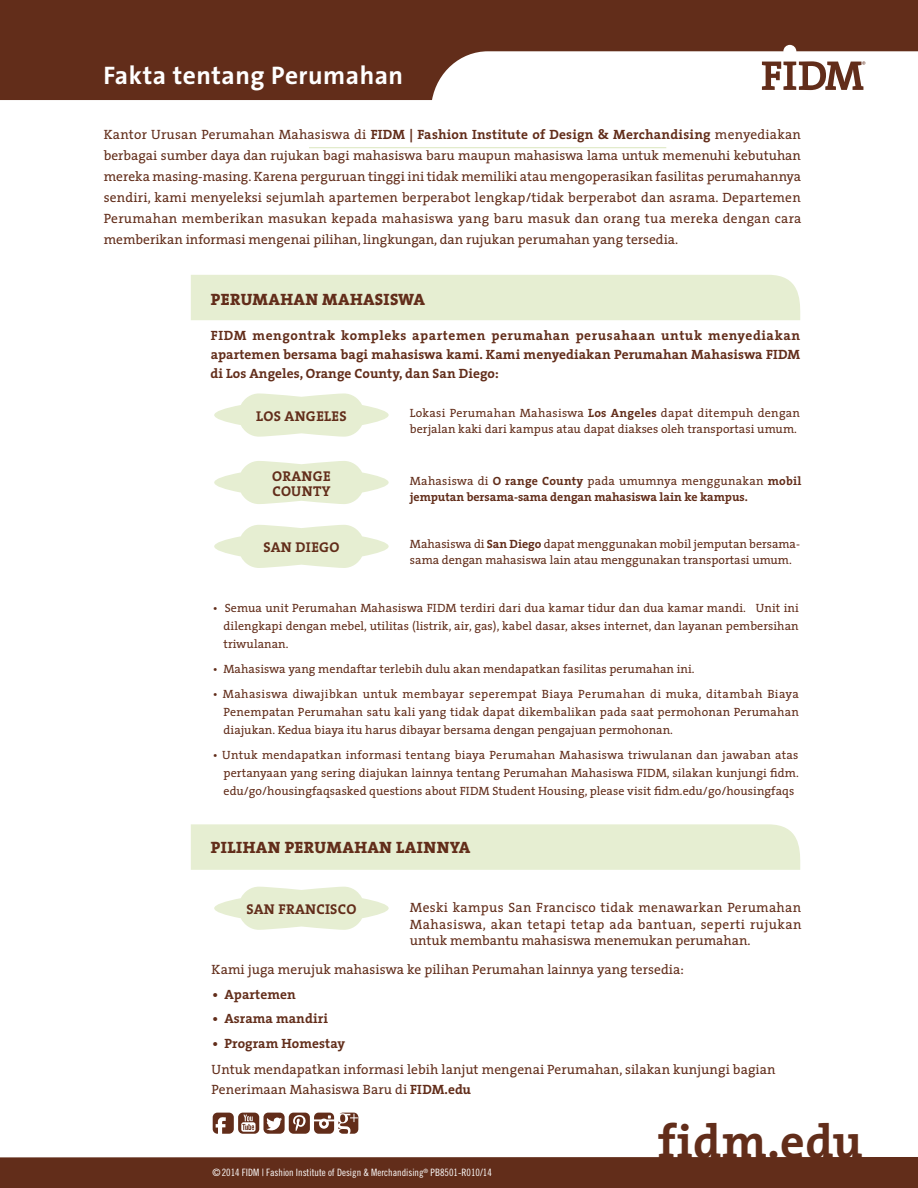
<style>
.page{position:relative;width:918px;height:1188px;background:#fff}
.page>*{position:absolute;margin:0;border:0;box-sizing:border-box;transform-origin:0 0}
.t1{font:700 48px "The Serif";letter-spacing:.01em;color:#622d1a}
.t2{font:700 25.5px "The Sans";letter-spacing:.02em;color:#fff}
.t3{font:16.5px "The Serif Extra Bold Caps";letter-spacing:.02em;color:#622d1a}
.t4{font:800 16.5px "The Serif";letter-spacing:.02em;color:#622d1a}
.t5{font:14.25px/15px "The Serif Bold Caps";letter-spacing:.02em;color:#622d1a}
.t6{font:13.5px/21px "The Serif";letter-spacing:.005em;color:#622d1a;text-align:justify}
.t7{font:700 13.5px/18.8px "The Serif";letter-spacing:.005em;color:#622d1a;text-align:justify}
.t8{font:12px/18px "The Serif";letter-spacing:.005em;color:#622d1a;text-align:justify}
.t9{font:700 12px/16.5px "The Serif";letter-spacing:-.005em;color:#622d1a}
.t10{font:10.2px "Trade Gothic Cond Eighteen";color:#fff}
.t11{font:300 7.5px "The Sans";color:#622d1a}
.s1{font-weight:700}
.s2{font-weight:400}
</style>
<div class="page">
<svg style="left:0;top:0;width:918px;height:100px;fill:#622d1a"></svg>
<div style="left:0;top:1157px;width:918px;height:31px;background:#622d1a"></div>
<div style="left:238px;top:1113px;width:21px;height:21px;background:#622d1a;border-radius:5px"></div>
<svg style="left:241px;top:1115px;width:15px;height:17px"></svg>
<div style="left:289px;top:1113px;width:21px;height:21px;background:#622d1a;border-radius:5px"></div>
<svg style="left:293px;top:1115px;width:13px;height:16px"></svg>
<svg style="left:213px;top:1113px;width:21px;height:21px"></svg>
<svg style="left:264px;top:1113px;width:21px;height:21px"></svg>
<svg style="left:314px;top:1113px;width:44px;height:21px"></svg>
<svg style="left:762px;top:61px;width:101px;height:29px"></svg>
<div style="left:783px;top:45px;width:13px;height:13px;background:#fff;border-radius:50%"></div>
<div style="left:191px;top:275px;width:609px;height:45px;background:#e6eed2"></div>
<div style="left:191px;top:824px;width:609px;height:46px;background:#e6eed2"></div>
<hr style="left:309px;top:147px;width:357px;height:1px;background:#dee9c5">
<svg style="left:214px;top:461px;width:175px;height:43px"></svg>
<svg style="left:214px;top:393px;width:175px;height:44px"></svg>
<svg style="left:214px;top:525px;width:175px;height:43px"></svg>
<svg style="left:214px;top:887px;width:175px;height:43px"></svg>
<p class="t2" style="left:103px;top:54px;width:301px">Fakta tentang Perumahan</p>
<p class="t6" style="left:104px;top:124px;width:699px">Kantor Urusan Perumahan Mahasiswa di <span class="s1">FIDM | Fashion Institute of Design &amp; Merchandising</span> menyediakan berbagai sumber daya dan rujukan bagi mahasiswa baru maupun mahasiswa lama untuk memenuhi kebutuhan mereka masing-masing. Karena perguruan tinggi ini tidak memiliki atau mengoperasikan fasilitas perumahannya sendiri, kami menyeleksi sejumlah apartemen berperabot lengkap/tidak berperabot dan asrama. Departemen Perumahan memberikan masukan kepada mahasiswa yang baru masuk dan orang tua mereka dengan cara memberikan informasi mengenai pilihan, lingkungan, dan rujukan perumahan yang tersedia.</p>
<p class="t4" style="left:211px;top:285px;width:216px">PERUMAHAN MAHASISWA</p>
<p class="t7" style="left:211px;top:326px;width:591px">FIDM mengontrak kompleks apartemen perumahan perusahaan untuk menyediakan apartemen bersama bagi mahasiswa kami. Kami menyediakan Perumahan Mahasiswa FIDM di Los Angeles, Orange County, dan San Diego:</p>
<p class="t5" style="left:256px;top:408px;width:92px">LOS ANGELES</p>
<p class="t5" style="left:272px;top:468px;width:60px">ORANGE<br>COUNTY</p>
<p class="t5" style="left:263px;top:539px;width:77px">SAN DIEGO</p>
<p class="t8" style="left:410px;top:404px;width:392px;line-height:16.5px">Lokasi Perumahan Mahasiswa <span class="s1">Los Angeles</span> dapat ditempuh dengan berjalan kaki dari kampus atau dapat diakses oleh transportasi umum.</p>
<p class="t9" style="left:410px;top:472px;width:393px"><span class="s2">Mahasiswa di</span> O range County <span class="s2">pada umumnya menggunakan</span> mobil jemputan bersama-sama dengan mahasiswa lain ke kampus.</p>
<p class="t8" style="left:410px;top:535px;width:392px;line-height:16.5px">Mahasiswa di <span class="s1">San Diego</span> dapat menggunakan mobil jemputan bersama&shy;sama dengan mahasiswa lain atau menggunakan transportasi umum.</p>
<p class="t8" style="left:224px;top:599px;width:577px;text-indent:-11px">• Semua unit Perumahan Mahasiswa FIDM terdiri dari dua kamar tidur dan dua kamar mandi. Unit ini dilengkapi dengan mebel, utilitas (listrik, air, gas), kabel dasar, akses internet, dan layanan pembersihan triwulanan.</p>
<p class="t8" style="left:213px;top:660px;width:483px">• Mahasiswa yang mendaftar terlebih dulu akan mendapatkan fasilitas perumahan ini.</p>
<p class="t8" style="left:224px;top:684px;width:577px;text-indent:-11px">• Mahasiswa diwajibkan untuk membayar seperempat Biaya Perumahan di muka, ditambah Biaya Penempatan Perumahan satu kali yang tidak dapat dikembalikan pada saat permohonan Perumahan diajukan. Kedua biaya itu harus dibayar bersama dengan pengajuan permohonan.</p>
<p class="t8" style="left:224px;top:745px;width:577px;text-indent:-11px">• Untuk mendapatkan informasi tentang biaya Perumahan Mahasiswa triwulanan dan jawaban atas pertanyaan yang sering diajukan lainnya tentang Perumahan Mahasiswa FIDM, silakan kunjungi fidm. edu/go/housingfaqsasked questions about FIDM Student Housing, please visit fidm.edu/go/housingfaqs</p>
<p class="t3" style="left:211px;top:834px;width:261px">PILIHAN PERUMAHAN LAINNYA</p>
<p class="t5" style="left:246px;top:901px;width:111px">SAN FRANCISCO</p>
<p class="t6" style="left:410px;top:899px;width:393px;line-height:16.5px">Meski kampus San Francisco tidak menawarkan Perumahan Mahasiswa, akan tetapi tetap ada bantuan, seperti rujukan untuk membantu mahasiswa menemukan perumahan.</p>
<p class="t6" style="left:212px;top:958px;width:474px">Kami juga merujuk mahasiswa ke pilihan Perumahan lainnya yang tersedia:</p>
<p class="t7" style="left:213px;top:984px;width:85px">• Apartemen</p>
<p class="t7" style="left:213px;top:1009px;width:117px">• Asrama mandiri</p>
<p class="t7" style="left:213px;top:1034px;width:134px">• Program Homestay</p>
<p class="t6" style="left:212px;top:1060px;width:566px;line-height:19.5px">Untuk mendapatkan informasi lebih lanjut mengenai Perumahan, silakan kunjungi bagian<br>Penerimaan Mahasiswa Baru di <span class="s1">FIDM.edu</span></p>
<p class="t11" style="left:862px;top:58px;width:6px">®</p>
<p class="t10" style="left:213px;top:1166px;width:281px">©2014 FIDM | Fashion Institute of Design &amp; Merchandising<sup>®</sup> PB8501-R010/14</p>
<p class="t1" style="left:658px;top:1101px;width:206px">fidm.edu</p>
</div>
